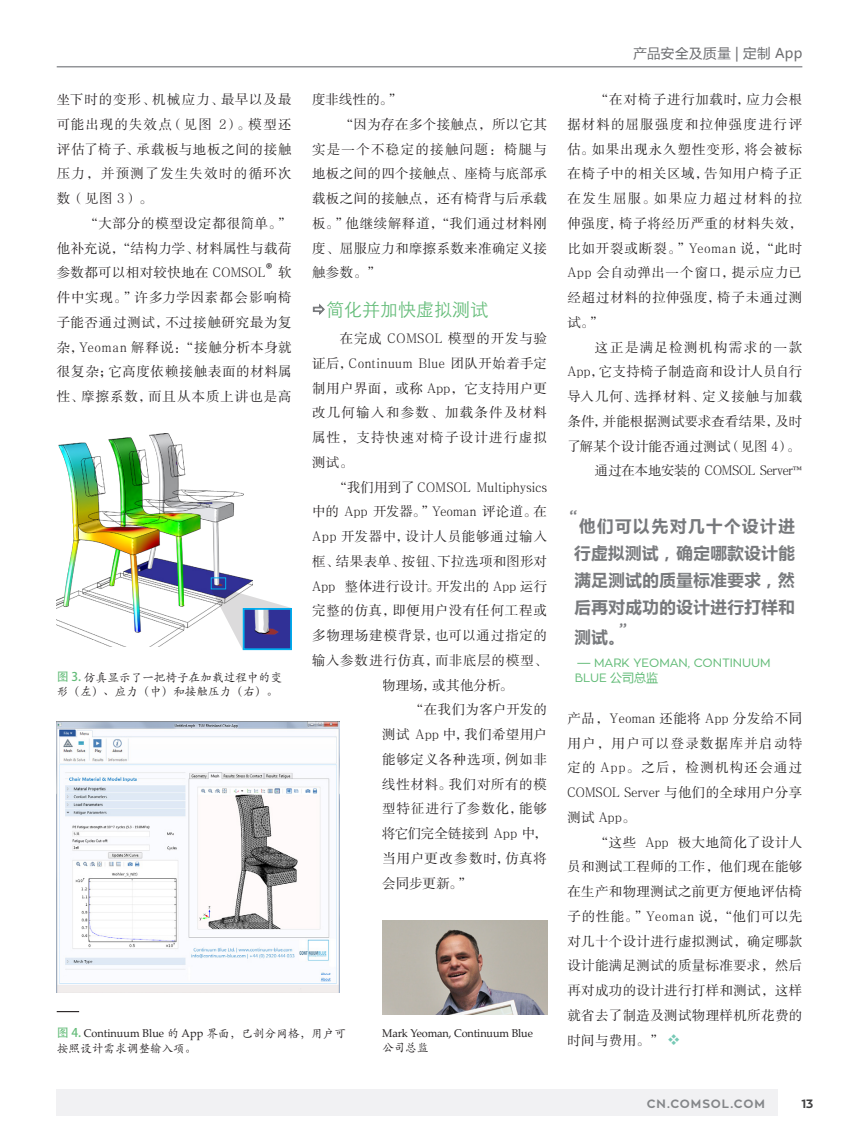
<style>
.page{position:relative;width:851px;height:1134px;background:#fff}
.page>*{position:absolute;margin:0;border:0;box-sizing:border-box;transform-origin:0 0}
.Body{font:18px "ST Xihei";color:#64bc79}
.Body-2{font:600 18px "Zona Pro";color:#787a7d}
.Body-3{font:700 16.5px/27px "Microsoft Ya Hei";letter-spacing:.03em;color:#787a7d;text-align:justify}
.Body-4{font:13.5px/24.8px "FZSSJW GB1 0";letter-spacing:.03em;color:#231f20;text-align:justify}
.Body-5{font:13.5px "FZSSJW GB1 0";letter-spacing:.055em;color:#231f20}
.Body-6{font:13.5px "FZSSJW GB1 0";letter-spacing:-.015em;color:#231f20}
.Body-7{font:13.5px "FZSSJW GB1 0";letter-spacing:.06em;color:#231f20}
.Body-8{font:13.5px "FZSSJW GB1 0";letter-spacing:.05em;color:#231f20}
.t1{font:13.5px "Microsoft Ya Hei";letter-spacing:.035em;color:#6c6d70}
.Body-9{font:13.5px "FZSSJW GB1 0";letter-spacing:.01em;color:#231f20}
.t2{font:12px/14.4px "ST Kaiti";color:#231f20}
.t3{font:12px/15px "Zona Pro";letter-spacing:-.005em;color:#64bc79}
.t4{font:700 12px "Zona Pro";letter-spacing:.075em;color:#848689}
.t5{font:700 12px "Zona Pro";color:#3e3e3f}
.t6{font:11.25px "Palatino Linotype";letter-spacing:-.01em;color:#231f20}
.s1{font-family:"Minion Pro";font-size:21px}
.s2{font-family:"Adobe Heiti Std";color:#64bc79}
.s3{font-family:"Adobe Heiti Std";font-size:12px;color:#64bc79}
.s4{font-family:"ST Kaiti";font-size:12px}
.s5{font-family:"Adobe Song Std";font-weight:300}
.s6{font-family:"Microsoft Ya Hei"}
.s7{color:#76c9b5}
</style>
<div class="page">
<div style="left:56px;top:1089px;width:722px;height:27px;background:#ececee"></div>
<hr style="left:57px;top:66px;width:745px;height:2px;background:#939598">
<img style="left:57px;top:434px;width:195px;height:213px">
<img style="left:57px;top:721px;width:283px;height:255px">
<img style="left:57px;top:976px;width:283px;height:17px">
<img style="left:382px;top:920px;width:165px;height:94px">
<svg style="left:211px;top:589px;width:80px;height:61px"></svg>
<img style="left:246px;top:611px;width:43px;height:36px">
<div style="left:243px;top:608px;width:49px;height:42px;border:2px solid #00aeef"></div>
<div style="left:211px;top:578px;width:15px;height:11px;border:1px solid #00aeef"></div>
<svg style="left:57px;top:1011px;width:22px;height:1px"></svg>
<svg style="left:313px;top:303px;width:12px;height:12px"></svg>
<p class="Body-4" style="left:57px;top:87px;width:236px">坐下时的变形、机械应力、最早以及最可能出现的失效点（见图 2）。模型还评估了椅子、承载板与地板之间的接触压力，并预测了发生失效时的循环次数（见图 3）。</p>
<p class="Body-4" style="left:57px;top:211px;width:236px;text-indent:28px">“大部分的模型设定都很简单。”他补充说，“结构力学、材料属性与载荷参数都可以相对较快地在 COMSOL<span class="s1">®</span> 软件中实现。”许多力学因素都会影响椅子能否通过测试，不过接触研究最为复杂，Yeoman 解释说：“接触分析本身就很复杂；它高度依赖接触表面的材料属性、摩擦系数，而且从本质上讲也是高</p>
<p class="t2" style="left:57px;top:670px;width:226px"><span class="s2">图 3.</span> 仿真显示了一把椅子在加载过程中的变形（左）、应力（中）和接触压力（右）。</p>
<p class="Body-4" style="left:312px;top:87px;width:92px">度非线性的。”</p>
<p class="Body-4" style="left:312px;top:112px;width:236px;text-indent:28px">“因为存在多个接触点，所以它其实是一个不稳定的接触问题：椅腿与地板之间的四个接触点、座椅与底部承载板之间的接触点，还有椅背与后承载板。”他继续解释道，“我们通过材料刚度、屈服应力和摩擦系数来准确定义接触参数。”</p>
<p class="Body" style="left:326px;top:296px;width:163px">简化并加快虚拟测试</p>
<p class="Body-4" style="left:312px;top:326px;width:236px;text-indent:28px">在完成 COMSOL 模型的开发与验证后，Continuum Blue 团队开始着手定制用户界面，或称 App，它支持用户更改几何输入和参数、加载条件及材料属性，支持快速对椅子设计进行虚拟测试。</p>
<p class="Body-4" style="left:333px;top:475px;width:215px">“我们用到了 COMSOL Multiphysics</p>
<p class="Body-4" style="left:312px;top:500px;width:236px">中的 App 开发器。”Yeoman 评论道。在</p>
<p class="Body-7" style="left:312px;top:529px;width:236px">App 开发器中，设计人员能够通过输入</p>
<p class="Body-4" style="left:312px;top:549px;width:236px">框、结果表单、按钮、下拉选项和图形对</p>
<p class="Body-4" style="left:312px;top:574px;width:236px">App 整体进行设计。开发出的 App 运行</p>
<p class="Body-5" style="left:312px;top:604px;width:236px">完整的仿真，即便用户没有任何工程或</p>
<p class="Body-5" style="left:312px;top:628px;width:236px">多物理场建模背景，也可以通过指定的</p>
<p class="Body-8" style="left:312px;top:653px;width:236px">输入参数进行仿真，而非底层的模型、</p>
<p class="Body-9" style="left:382px;top:678px;width:132px">物理场，或其他分析。</p>
<p class="Body-4" style="left:382px;top:698px;width:166px;text-indent:28px">“在我们为客户开发的测试 App 中，我们希望用户能够定义各种选项，例如非线性材料。我们对所有的模型特征进行了参数化，能够将它们完全链接到 App 中，当用户更改参数时，仿真将会同步更新。”</p>
<p class="t6" style="left:57px;top:1025px;width:291px"><span class="s3">图 4.</span> Continuum Blue <span class="s4">的</span> App <span class="s4">界面，已剖分网格，用户可</span></p>
<p class="t2" style="left:57px;top:1040px;width:141px">按照设计需求调整输入项。</p>
<p class="t6" style="left:382px;top:1025px;width:152px">Mark Yeoman, Continuum Blue</p>
<p class="t2" style="left:382px;top:1040px;width:48px">公司总监</p>
<p class="t1" style="left:633px;top:44px;width:170px">产品安全及质量 | 定制 App</p>
<p class="Body-4" style="left:567px;top:87px;width:236px;text-indent:28px">“在对椅子进行加载时，应力会根据材料的屈服强度和拉伸强度进行评估。如果出现永久塑性变形，将会被标在椅子中的相关区域，告知用户椅子正在发生屈服。如果应力超过材料的拉伸强度，椅子将经历严重的材料失效，比如开裂或断裂。”Yeoman 说，“此时App 会自动弹出一个窗口，提示应力已经超过材料的拉伸强度，椅子未通过测试。”</p>
<p class="Body-4" style="left:567px;top:335px;width:236px;text-indent:28px">这正是满足检测机构需求的一款App，它支持椅子制造商和设计人员自行导入几何、选择材料、定义接触与加载条件，并能根据测试要求查看结果，及时了解某个设计能否通过测试（见图 4）。</p>
<p class="Body-6" style="left:595px;top:464px;width:209px">通过在本地安装的 COMSOL Server<span class="s5">™</span></p>
<p class="Body-2" style="left:569px;top:505px;width:9px">“</p>
<p class="Body-3" style="left:574px;top:512px;width:222px">他们可以先对几十个设计进行虚拟测试，确定哪款设计能满足测试的质量标准要求，然后再对成功的设计进行打样和</p>
<p class="Body-3" style="left:574px;top:623px;width:54px">测试。<sup>”</sup></p>
<p class="t3" style="left:575px;top:655px;width:197px"><span class="s6">—</span> MARK YEOMAN, CONTINUUM<br>BLUE <span class="s6">公司总监</span></p>
<p class="Body-4" style="left:567px;top:706px;width:236px">产品，Yeoman 还能将 App 分发给不同用户，用户可以登录数据库并启动特定的 App。之后，检测机构还会通过COMSOL Server 与他们的全球用户分享测试 App。</p>
<p class="Body-4" style="left:567px;top:830px;width:236px;text-indent:28px">“这些 App 极大地简化了设计人员和测试工程师的工作，他们现在能够在生产和物理测试之前更方便地评估椅子的性能。”Yeoman 说，“他们可以先对几十个设计进行虚拟测试，确定哪款设计能满足测试的质量标准要求，然后再对成功的设计进行打样和测试，这样就省去了制造及测试物理样机所花费的时间与费用。” <span class="s7">❖</span></p>
<p class="t4" style="left:646px;top:1096px;width:120px">CN.COMSOL.COM</p>
<p class="t5" style="left:801px;top:1096px;width:13px">13</p>
</div>
